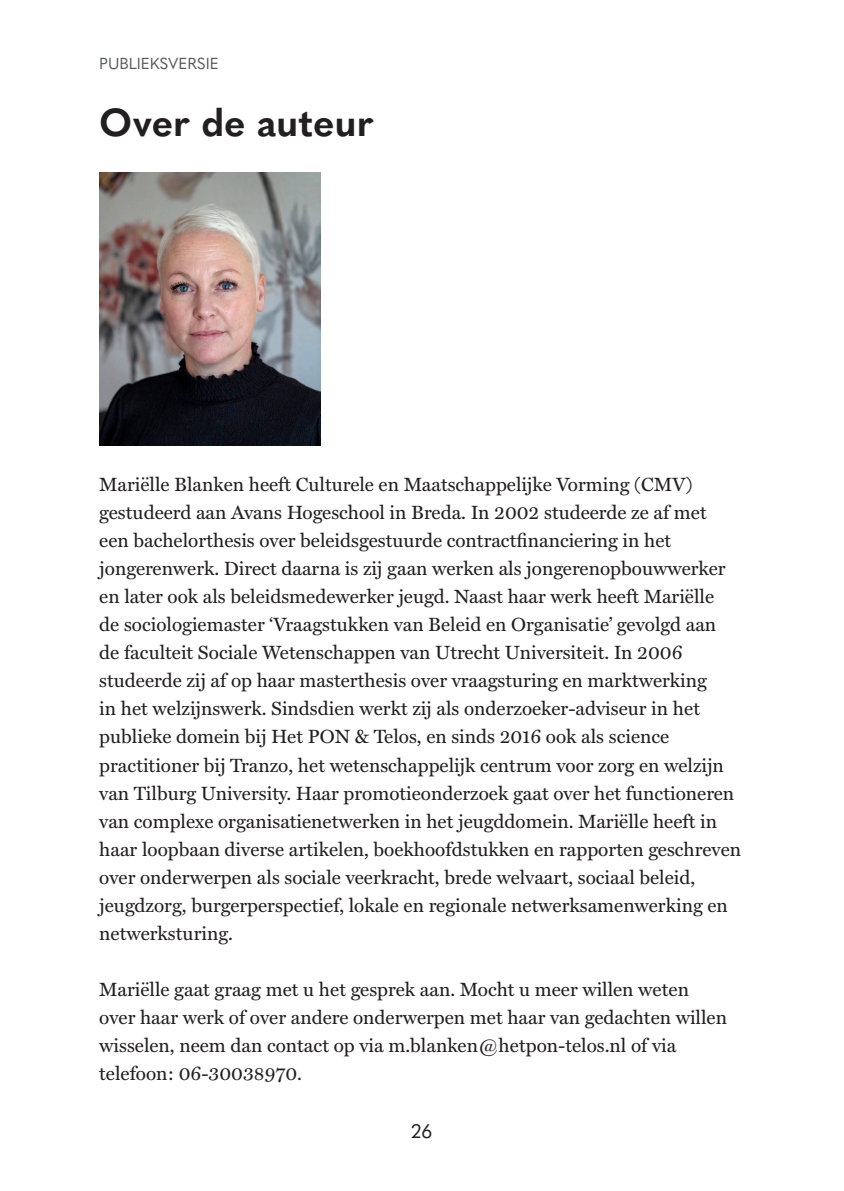
<style>
.page{position:relative;width:844px;height:1191px;background:#fff}
.page>*{position:absolute;margin:0;border:0;box-sizing:border-box;transform-origin:0 0}
.Heading_1{font:700 38.5px "Quasimoda";color:#231f20}
.t1{font:19.25px/28px "Miller Text";color:#231f20}
.t2{font:19.25px "Quasimoda";color:#231f20}
.t3{font:15.75px "Quasimoda";color:#57585a}
</style>
<div class="page">
<img style="left:99px;top:172px;width:221px;height:273px">
<p class="t3" style="left:99px;top:52px;width:121px">PUBLIEKSVERSIE</p>
<p class="Heading_1" style="left:99px;top:92px;width:276px">Over de auteur</p>
<p class="t1" style="left:99px;top:469px;width:643px">Mariëlle Blanken heeft Culturele en Maatschappelijke Vorming (CMV) gestudeerd aan Avans Hogeschool in Breda. In 2002 studeerde ze af met een bachelorthesis over beleidsgestuurde contractfinanciering in het jongerenwerk. Direct daarna is zij gaan werken als jongerenopbouwwerker en later ook als beleidsmedewerker jeugd. Naast haar werk heeft Mariëlle<br>de sociologiemaster ‘Vraagstukken van Beleid en Organisatie’ gevolgd aan de faculteit Sociale Wetenschappen van Utrecht Universiteit. In 2006 studeerde zij af op haar masterthesis over vraagsturing en marktwerking<br>in het welzijnswerk. Sindsdien werkt zij als onderzoeker-adviseur in het publieke domein bij Het PON &amp; Telos, en sinds 2016 ook als science practitioner bij Tranzo, het wetenschappelijk centrum voor zorg en welzijn van Tilburg University. Haar promotieonderzoek gaat over het functioneren van complexe organisatienetwerken in het jeugddomein. Mariëlle heeft in haar loopbaan diverse artikelen, boekhoofdstukken en rapporten geschreven over onderwerpen als sociale veerkracht, brede welvaart, sociaal beleid, jeugdzorg, burgerperspectief, lokale en regionale netwerksamenwerking en netwerksturing.</p>
<p class="t1" style="left:99px;top:973px;width:629px">Mariëlle gaat graag met u het gesprek aan. Mocht u meer willen weten over haar werk of over andere onderwerpen met haar van gedachten willen wisselen, neem dan contact op via m.blanken@hetpon-telos.nl of via telefoon: 06-30038970.</p>
<p class="t2" style="left:411px;top:1116px;width:22px">26</p>
</div>
